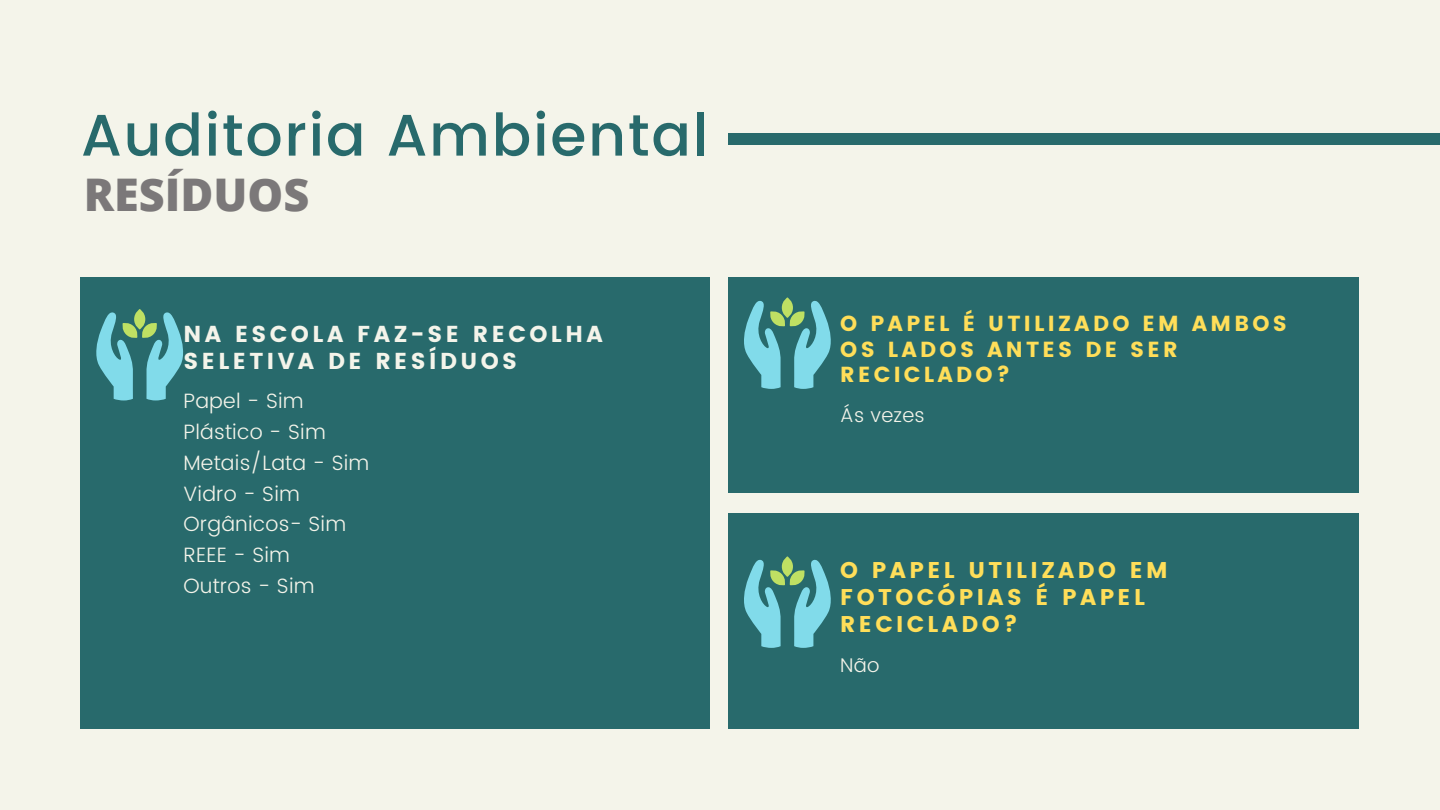
<style>
.page{position:relative;width:1440px;height:810px;background:#f4f4ea}
.page>*{position:absolute;margin:0;border:0;box-sizing:border-box;transform-origin:0 0}
.t1{font:500 58.5px "Poppins";letter-spacing:.03em;color:#286a6c}
.t2{font:800 45px "Open Sans";color:#7b7879}
.t3{font:23px/27px "Poppins";letter-spacing:.15em;color:#f4f4ea}
.t4{font:22.7px/27px "Poppins";letter-spacing:.15em;color:#ffde59}
.t5{font:21.8px/25.5px "Poppins";letter-spacing:.15em;color:#ffde59}
.t6{font:300 20.7px/30.8px "Poppins";letter-spacing:.01em;color:#f4f4ea}
.t7{font:300 19.7px "Poppins";letter-spacing:.01em;color:#f4f4ea}
</style>
<div class="page">
<div style="left:80px;top:277px;width:630px;height:452px;background:#286a6c"></div>
<div style="left:728px;top:277px;width:630px;height:216px;background:#286a6c"></div>
<div style="left:728px;top:513px;width:630px;height:216px;background:#286a6c"></div>
<div style="left:728px;top:133px;width:712px;height:12px;background:#286a6c"></div>
<svg style="left:96px;top:309px;width:87px;height:91px"></svg>
<svg style="left:744px;top:297px;width:87px;height:92px"></svg>
<svg style="left:744px;top:556px;width:87px;height:92px"></svg>
<h1 class="t1" style="left:81px;top:101px;width:629px">Auditoria Ambiental</h1>
<h2 class="t2" style="left:84px;top:163px;width:227px">RESÍDUOS</h2>
<p class="t3" style="left:184px;top:320px;width:421px">NA ESCOLA FAZ-SE RECOLHA<br>SELETIVA DE RESÍDUOS</p>
<p class="t6" style="left:184px;top:386px;width:187px">Papel - Sim<br>Plástico - Sim<br>Metais/Lata - Sim<br>Vidro - Sim<br>Orgânicos- Sim<br>REEE - Sim<br>Outros - Sim</p>
<p class="t5" style="left:840px;top:311px;width:448px">O PAPEL É UTILIZADO EM AMBOS<br>OS LADOS ANTES DE SER<br>RECICLADO?</p>
<p class="t7" style="left:840px;top:404px;width:86px">Ás vezes</p>
<p class="t4" style="left:840px;top:557px;width:329px">O PAPEL UTILIZADO EM<br>FOTOCÓPIAS É PAPEL<br>RECICLADO?</p>
<p class="t7" style="left:840px;top:653px;width:41px">Não</p>
</div>
